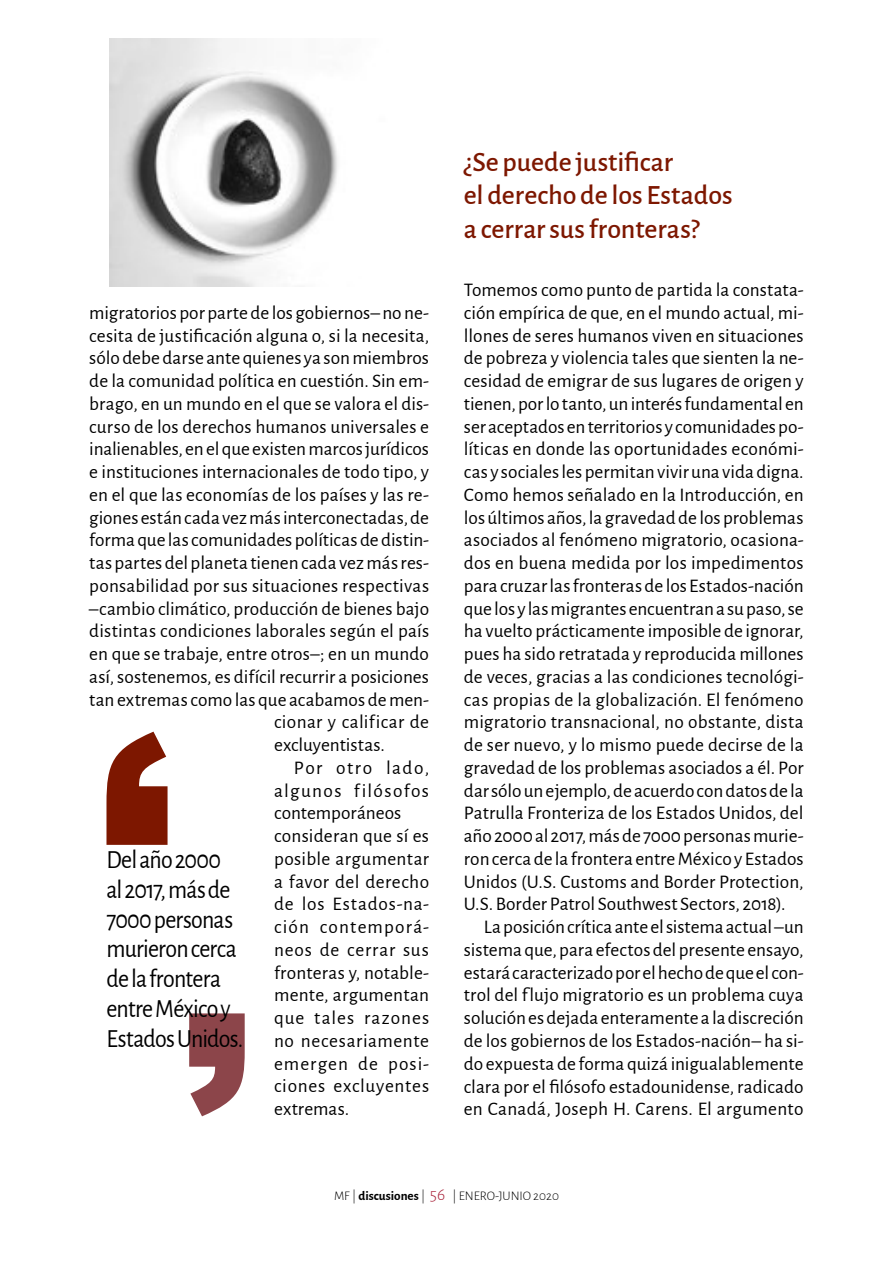
<style>
.page{position:relative;width:893px;height:1265px;background:#fff}
.page>*{position:absolute;margin:0;border:0;box-sizing:border-box;transform-origin:0 0}
.t1{font:500 28px/33.2px "Alegreya Sans";color:#7d1700}
.t2{font:26.25px/29.8px "Alegreya Sans";letter-spacing:-.03em;color:#000;scale:.91 1}
.t3{font:19.25px "Alegreya Sans";letter-spacing:.005em;color:#000}
.t4{font:19.25px "Alegreya Sans";letter-spacing:.04em;color:#000}
.t5{font:19.25px "Alegreya Sans";letter-spacing:.075em;color:#000}
.t6{font:19.25px "Alegreya Sans";letter-spacing:.025em;color:#000}
.t7{font:19.25px "Alegreya Sans";letter-spacing:.03em;color:#000}
.t8{font:19.25px "Alegreya Sans";letter-spacing:.06em;color:#000}
.t9{font:19.25px "Alegreya Sans";letter-spacing:.05em;color:#000}
.t10{font:19.25px "Alegreya Sans";letter-spacing:.055em;color:#000}
.t11{font:19.25px "Alegreya Sans";letter-spacing:.08em;color:#000}
.t12{font:300 13.12px "Alegreya Sans";color:#000}
.s1{font-weight:700}
.s2{font-size:17.5px;color:#a9223a}
</style>
<div class="page">
<svg style="left:189px;top:1013px;width:56px;height:103px"></svg>
<svg style="left:106px;top:732px;width:62px;height:113px"></svg>
<img style="left:110px;top:38px;width:228px;height:249px">
<p class="t3" style="left:89px;top:299px;width:341px">migratorios por parte de los gobiernos– no ne-</p>
<p class="t3" style="left:89px;top:322px;width:341px">cesita de justificación alguna o, si la necesita,</p>
<p class="t3" style="left:89px;top:345px;width:341px">sólo debe darse ante quienes ya son miembros</p>
<p class="t3" style="left:89px;top:368px;width:341px">de la comunidad política en cuestión. Sin em-</p>
<p class="t3" style="left:89px;top:390px;width:341px">brago, en un mundo en el que se valora el dis-</p>
<p class="t3" style="left:89px;top:413px;width:341px">curso de los derechos humanos universales e</p>
<p class="t3" style="left:89px;top:436px;width:341px">inalienables, en el que existen marcos jurídicos</p>
<p class="t3" style="left:89px;top:459px;width:341px">e instituciones internacionales de todo tipo, y</p>
<p class="t3" style="left:89px;top:481px;width:341px">en el que las economías de los países y las re-</p>
<p class="t3" style="left:89px;top:504px;width:341px">giones están cada vez más interconectadas, de</p>
<p class="t3" style="left:89px;top:527px;width:341px">forma que las comunidades políticas de distin-</p>
<p class="t3" style="left:89px;top:550px;width:341px">tas partes del planeta tienen cada vez más res-</p>
<p class="t3" style="left:89px;top:572px;width:341px">ponsabilidad por sus situaciones respectivas</p>
<p class="t3" style="left:89px;top:595px;width:341px">–cambio climático, producción de bienes bajo</p>
<p class="t3" style="left:89px;top:618px;width:341px">distintas condiciones laborales según el país</p>
<p class="t3" style="left:89px;top:641px;width:341px">en que se trabaje, entre otros–; en un mundo</p>
<p class="t3" style="left:89px;top:663px;width:341px">así, sostenemos, es difícil recurrir a posiciones</p>
<p class="t3" style="left:89px;top:686px;width:341px">tan extremas como las que acabamos de men-</p>
<p class="t3" style="left:274px;top:709px;width:157px">cionar y calificar de</p>
<p class="t3" style="left:274px;top:732px;width:112px">excluyentistas.</p>
<p class="t11" style="left:294px;top:754px;width:137px">Por otro lado,</p>
<p class="t5" style="left:274px;top:777px;width:156px">algunos filósofos</p>
<p class="t3" style="left:274px;top:800px;width:129px">contemporáneos</p>
<p class="t3" style="left:274px;top:823px;width:157px">consideran que sí es</p>
<p class="t3" style="left:274px;top:845px;width:157px">posible argumentar</p>
<p class="t6" style="left:274px;top:868px;width:157px">a favor del derecho</p>
<p class="t4" style="left:274px;top:891px;width:157px">de los Estados-na-</p>
<p class="t8" style="left:274px;top:914px;width:157px">ción contemporá-</p>
<p class="t4" style="left:274px;top:936px;width:157px">neos de cerrar sus</p>
<p class="t3" style="left:274px;top:959px;width:157px">fronteras y, notable-</p>
<p class="t3" style="left:274px;top:982px;width:157px">mente, argumentan</p>
<p class="t9" style="left:274px;top:1005px;width:157px">que tales razones</p>
<p class="t7" style="left:274px;top:1027px;width:157px">no necesariamente</p>
<p class="t10" style="left:274px;top:1050px;width:157px">emergen de posi-</p>
<p class="t4" style="left:274px;top:1073px;width:157px">ciones excluyentes</p>
<p class="t3" style="left:274px;top:1096px;width:77px">extremas.</p>
<h2 class="t2" style="left:106px;top:843px;width:152px">Del año 2000 al 2017, más de<br>7000 personas murieron cerca de la frontera entre México y<br>Estados Unidos.</h2>
<h1 class="t1" style="left:464px;top:144px;width:270px">¿Se puede justificar<br>el derecho de los Estados a cerrar sus fronteras?</h1>
<p class="t3" style="left:464px;top:277px;width:341px">Tomemos como punto de partida la constata-</p>
<p class="t3" style="left:464px;top:299px;width:341px">ción empírica de que, en el mundo actual, mi-</p>
<p class="t3" style="left:464px;top:322px;width:341px">llones de seres humanos viven en situaciones</p>
<p class="t3" style="left:464px;top:345px;width:341px">de pobreza y violencia tales que sienten la ne-</p>
<p class="t3" style="left:464px;top:368px;width:341px">cesidad de emigrar de sus lugares de origen y</p>
<p class="t3" style="left:464px;top:390px;width:341px">tienen, por lo tanto, un interés fundamental en</p>
<p class="t3" style="left:464px;top:413px;width:341px">ser aceptados en territorios y comunidades po-</p>
<p class="t3" style="left:464px;top:436px;width:341px">líticas en donde las oportunidades económi-</p>
<p class="t3" style="left:464px;top:459px;width:341px">cas y sociales les permitan vivir una vida digna.</p>
<p class="t3" style="left:464px;top:481px;width:341px">Como hemos señalado en la Introducción, en</p>
<p class="t3" style="left:464px;top:504px;width:341px">los últimos años, la gravedad de los problemas</p>
<p class="t3" style="left:464px;top:527px;width:341px">asociados al fenómeno migratorio, ocasiona-</p>
<p class="t3" style="left:464px;top:550px;width:341px">dos en buena medida por los impedimentos</p>
<p class="t3" style="left:464px;top:572px;width:341px">para cruzar las fronteras de los Estados-nación</p>
<p class="t3" style="left:464px;top:595px;width:341px">que los y las migrantes encuentran a su paso, se</p>
<p class="t3" style="left:464px;top:618px;width:341px">ha vuelto prácticamente imposible de ignorar,</p>
<p class="t3" style="left:464px;top:641px;width:341px">pues ha sido retratada y reproducida millones</p>
<p class="t3" style="left:464px;top:663px;width:341px">de veces, gracias a las condiciones tecnológi-</p>
<p class="t3" style="left:464px;top:686px;width:341px">cas propias de la globalización. El fenómeno</p>
<p class="t3" style="left:464px;top:709px;width:341px">migratorio transnacional, no obstante, dista</p>
<p class="t3" style="left:464px;top:732px;width:341px">de ser nuevo, y lo mismo puede decirse de la</p>
<p class="t3" style="left:464px;top:754px;width:341px">gravedad de los problemas asociados a él. Por</p>
<p class="t3" style="left:464px;top:777px;width:341px">dar sólo un ejemplo, de acuerdo con datos de la</p>
<p class="t3" style="left:464px;top:800px;width:341px">Patrulla Fronteriza de los Estados Unidos, del</p>
<p class="t3" style="left:464px;top:823px;width:341px">año 2000 al 2017, más de 7000 personas murie-</p>
<p class="t3" style="left:464px;top:845px;width:341px">ron cerca de la frontera entre México y Estados</p>
<p class="t3" style="left:464px;top:868px;width:341px">Unidos (U.S. Customs and Border Protection,</p>
<p class="t3" style="left:464px;top:891px;width:323px">U.S. Border Patrol Southwest Sectors, 2018).</p>
<p class="t3" style="left:484px;top:914px;width:322px">La posición crítica ante el sistema actual –un</p>
<p class="t3" style="left:464px;top:936px;width:341px">sistema que, para efectos del presente ensayo,</p>
<p class="t3" style="left:464px;top:959px;width:341px">estará caracterizado por el hecho de que el con-</p>
<p class="t3" style="left:464px;top:982px;width:341px">trol del flujo migratorio es un problema cuya</p>
<p class="t3" style="left:464px;top:1005px;width:341px">solución es dejada enteramente a la discreción</p>
<p class="t3" style="left:464px;top:1027px;width:341px">de los gobiernos de los Estados-nación– ha si-</p>
<p class="t3" style="left:464px;top:1050px;width:341px">do expuesta de forma quizá inigualablemente</p>
<p class="t3" style="left:464px;top:1073px;width:341px">clara por el filósofo estadounidense, radicado</p>
<p class="t3" style="left:464px;top:1096px;width:341px">en Canadá, Joseph H. Carens. El argumento</p>
<p class="t12" style="left:334px;top:1187px;width:226px">MF | <span class="s1">discusiones</span> | <span class="s2">56</span> | ENERO-JUNIO 2020</p>
</div>
